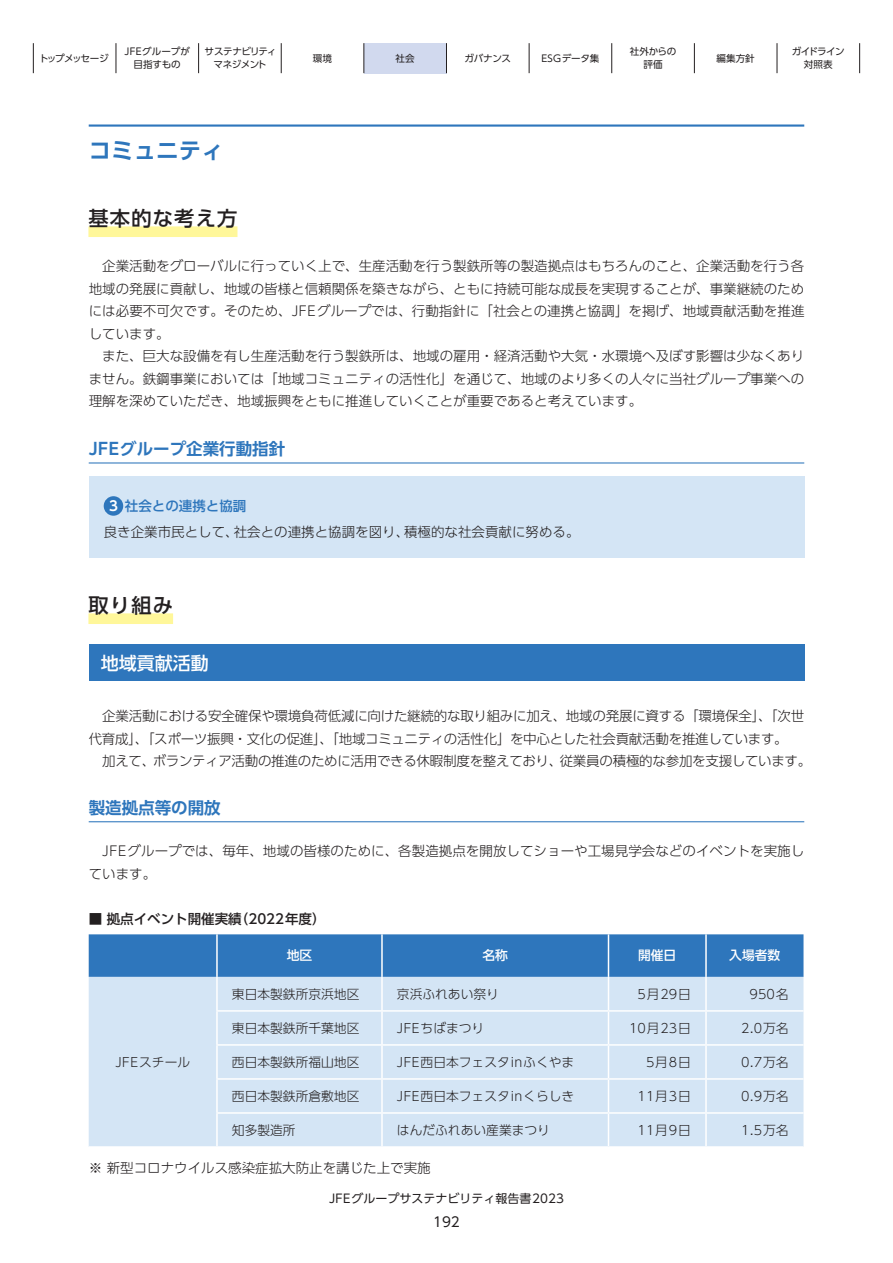
<style>
.page{position:relative;width:893px;height:1263px;background:#fff}
.page>*{position:absolute;margin:0;border:0;box-sizing:border-box;transform-origin:0 0}
.t1{font:700 22.5px "UD Shin Go Pro De";color:#2e76bc}
.t2{font:500 20.25px "UD Shin Go Pro";letter-spacing:.06em;color:#231f20}
.t3{font:500 18px "UD Shin Go Pro";color:#fff}
.t4{font:700 16.5px "UD Shin Go Pro De";color:#2e76bc}
.t5{font:300 13.5px/22.5px "UD Shin Go Pro";color:#231f20}
.t6{font:300 13.5px/22.5px "UD Shin Go Pro";letter-spacing:-.02em;color:#231f20}
.t7{font:500 13.5px "UD Shin Go Pro";color:#231f20}
.t8{font:13.5px "UD Shin Go Pro";color:#231f20}
.t9{font:300 12.75px "UD Shin Go Pro";color:#231f20}
.t10{font:500 12.75px "UD Shin Go Pro";color:#fff}
.t11{font:12px "UD Shin Go Pro";color:#231f20}
.t12{font:9.6px/12.8px "UD Shin Go Pro";letter-spacing:-.06em;color:#231f20;text-align:center}
.t13{font:9.6px/12.8px "UD Shin Go Pro";letter-spacing:-.025em;color:#231f20;text-align:center}
.t14{font:9.6px/12.8px "UD Shin Go Pro";color:#231f20;text-align:center}
.t15{font:9.6px "UD Shin Go Pro";letter-spacing:-.115em;color:#231f20}
.t16{font:9.6px "UD Shin Go Pro";letter-spacing:.015em;color:#231f20}
.s1{font-family:"UD Shin Go Pro De";font-weight:700;color:#fff}
.s2{font-weight:500;color:#2e76bc}
</style>
<div class="page">
<div style="left:364px;top:43px;width:83px;height:30px;background:#d1d9ee"></div>
<hr style="left:33px;top:43px;width:1px;height:30px;background:#231f20">
<hr style="left:116px;top:43px;width:1px;height:30px;background:#231f20">
<hr style="left:198px;top:43px;width:1px;height:30px;background:#231f20">
<hr style="left:281px;top:43px;width:1px;height:30px;background:#231f20">
<hr style="left:364px;top:43px;width:1px;height:30px;background:#231f20">
<hr style="left:446px;top:43px;width:1px;height:30px;background:#231f20">
<hr style="left:529px;top:43px;width:1px;height:30px;background:#231f20">
<hr style="left:611px;top:43px;width:1px;height:30px;background:#231f20">
<hr style="left:694px;top:43px;width:1px;height:30px;background:#231f20">
<hr style="left:777px;top:43px;width:1px;height:30px;background:#231f20">
<hr style="left:859px;top:43px;width:1px;height:30px;background:#231f20">
<hr style="left:89px;top:124px;width:715px;height:3px;background:#2e76bc">
<hr style="left:89px;top:821px;width:715px;height:1px;background:#2e76bc">
<hr style="left:89px;top:462px;width:715px;height:1px;background:#2e76bc">
<div style="left:89px;top:645px;width:715px;height:36px;background:#2e76bc"></div>
<div style="left:89px;top:477px;width:715px;height:81px;background:#d4e5f5"></div>
<div style="left:104px;top:496px;width:19px;height:20px;background:#2e76bc;border-radius:50%"></div>
<div style="left:88px;top:226px;width:149px;height:11px;background:#fff79a"></div>
<div style="left:88px;top:613px;width:85px;height:11px;background:#fff79a"></div>
<div style="left:89px;top:934px;width:714px;height:43px;background:#2e76bc"></div>
<div style="left:89px;top:977px;width:714px;height:169px;background:#d4e5f5"></div>
<hr style="left:216px;top:934px;width:2px;height:43px;background:#fff">
<hr style="left:381px;top:934px;width:2px;height:43px;background:#fff">
<hr style="left:608px;top:934px;width:1px;height:43px;background:#fff">
<hr style="left:216px;top:977px;width:2px;height:33px;background:#fff">
<hr style="left:381px;top:977px;width:2px;height:33px;background:#fff">
<hr style="left:608px;top:977px;width:1px;height:33px;background:#fff">
<hr style="left:216px;top:1012px;width:2px;height:32px;background:#fff">
<hr style="left:381px;top:1012px;width:2px;height:32px;background:#fff">
<hr style="left:608px;top:1012px;width:1px;height:32px;background:#fff">
<hr style="left:216px;top:1044px;width:166px;height:2px;background:#fff">
<hr style="left:216px;top:1046px;width:2px;height:32px;background:#fff">
<hr style="left:382px;top:1044px;width:226px;height:2px;background:#fff">
<hr style="left:381px;top:1046px;width:2px;height:32px;background:#fff">
<hr style="left:608px;top:1044px;width:98px;height:2px;background:#fff">
<hr style="left:608px;top:1046px;width:1px;height:32px;background:#fff">
<hr style="left:706px;top:1044px;width:97px;height:2px;background:#fff">
<hr style="left:216px;top:1078px;width:166px;height:2px;background:#fff">
<hr style="left:216px;top:1080px;width:2px;height:32px;background:#fff">
<hr style="left:382px;top:1078px;width:226px;height:2px;background:#fff">
<hr style="left:381px;top:1080px;width:2px;height:32px;background:#fff">
<hr style="left:608px;top:1078px;width:98px;height:2px;background:#fff">
<hr style="left:608px;top:1080px;width:1px;height:32px;background:#fff">
<hr style="left:706px;top:1078px;width:97px;height:2px;background:#fff">
<hr style="left:216px;top:1112px;width:166px;height:2px;background:#fff">
<hr style="left:216px;top:1114px;width:2px;height:32px;background:#fff">
<hr style="left:382px;top:1112px;width:226px;height:2px;background:#fff">
<hr style="left:381px;top:1114px;width:2px;height:32px;background:#fff">
<hr style="left:608px;top:1112px;width:98px;height:2px;background:#fff">
<hr style="left:608px;top:1114px;width:1px;height:32px;background:#fff">
<hr style="left:706px;top:1112px;width:97px;height:2px;background:#fff">
<hr style="left:216px;top:1010px;width:166px;height:2px;background:#fff">
<hr style="left:382px;top:1010px;width:226px;height:2px;background:#fff">
<hr style="left:608px;top:1010px;width:98px;height:2px;background:#fff">
<hr style="left:706px;top:1010px;width:97px;height:2px;background:#fff">
<hr style="left:705px;top:934px;width:2px;height:43px;background:#fff">
<hr style="left:705px;top:977px;width:2px;height:33px;background:#fff">
<hr style="left:705px;top:1012px;width:2px;height:32px;background:#fff">
<hr style="left:705px;top:1046px;width:2px;height:32px;background:#fff">
<hr style="left:705px;top:1080px;width:2px;height:32px;background:#fff">
<hr style="left:705px;top:1114px;width:2px;height:32px;background:#fff">
<p class="t15" style="left:39px;top:50px;width:71px">トップメッセージ</p>
<p class="t14" style="left:125px;top:45px;width:67px">JFEグループが目指すもの</p>
<p class="t12" style="left:205px;top:45px;width:73px">サステナビリティマネジメント</p>
<p class="t13" style="left:313px;top:51px;width:21px">環境</p>
<p class="t13" style="left:396px;top:51px;width:21px">社会</p>
<p class="t13" style="left:464px;top:51px;width:48px">ガバナンス</p>
<p class="t16" style="left:541px;top:50px;width:60px">ESGデータ集</p>
<p class="t13" style="left:630px;top:45px;width:48px">社外からの評価</p>
<p class="t13" style="left:716px;top:51px;width:40px">編集方針</p>
<p class="t12" style="left:792px;top:45px;width:55px">ガイドライン対照表</p>
<h1 class="t1" style="left:89px;top:132px;width:137px">コミュニティ</h1>
<h2 class="t2" style="left:88px;top:202px;width:151px">基本的な考え方</h2>
<p class="t5" style="left:89px;top:255px;width:717px;text-align:justify;text-indent:14px">企業活動をグローバルに行っていく上で、生産活動を行う製鉄所等の製造拠点はもちろんのこと、企業活動を行う各地域の発展に貢献し、地域の皆様と信頼関係を築きながら、ともに持続可能な成長を実現することが、事業継続のためには必要不可欠です。そのため、JFEグループでは、行動指針に「社会との連携と協調」を掲げ、地域貢献活動を推進しています。</p>
<p class="t5" style="left:89px;top:345px;width:717px;text-align:justify;text-indent:14px">また、巨大な設備を有し生産活動を行う製鉄所は、地域の雇用・経済活動や大気・水環境へ及ぼす影響は少なくありません。鉄鋼事業においては「地域コミュニティの活性化」を通じて、地域のより多くの人々に当社グループ事業への理解を深めていただき、地域振興をともに推進していくことが重要であると考えています。</p>
<p class="t4" style="left:89px;top:435px;width:198px">JFEグループ企業行動指針</p>
<p class="t5" style="left:104px;top:492px;width:477px;line-height:26.1px;text-indent:5px"><span class="s1">3</span> <span class="s2">社会との連携と協調<br></span>良き企業市民として、社会との連携と協調を図り、積極的な社会貢献に努める。</p>
<h2 class="t2" style="left:88px;top:589px;width:86px">取り組み</h2>
<h3 class="t3" style="left:101px;top:648px;width:110px">地域貢献活動</h3>
<p class="t6" style="left:89px;top:705px;width:717px;text-indent:14px">企業活動における安全確保や環境負荷低減に向けた継続的な取り組みに加え、地域の発展に資する「環境保全」、「次世代育成」、「スポーツ振興・文化の促進」、「地域コミュニティの活性化」を中心とした社会貢献活動を推進しています。</p>
<p class="t6" style="left:102px;top:750px;width:710px">加えて、ボランティア活動の推進のために活用できる休暇制度を整えており、従業員の積極的な参加を支援しています。</p>
<p class="t4" style="left:89px;top:794px;width:134px">製造拠点等の開放</p>
<p class="t5" style="left:89px;top:839px;width:717px;text-indent:14px">JFEグループでは、毎年、地域の皆様のために、各製造拠点を開放してショーや工場見学会などのイベントを実施しています。</p>
<p class="t7" style="left:89px;top:908px;width:238px">■ 拠点イベント開催実績（2022年度）</p>
<p class="t10" style="left:287px;top:945px;width:27px">地区</p>
<p class="t10" style="left:482px;top:945px;width:27px">名称</p>
<p class="t10" style="left:638px;top:945px;width:40px">開催日</p>
<p class="t10" style="left:729px;top:945px;width:52px">入場者数</p>
<p class="t9" style="left:232px;top:983px;width:129px">東日本製鉄所京浜地区</p>
<p class="t9" style="left:397px;top:983px;width:103px">京浜ふれあい祭り</p>
<p class="t9" style="left:638px;top:983px;width:55px">5月29日</p>
<p class="t9" style="left:750px;top:983px;width:40px">950名</p>
<p class="t9" style="left:232px;top:1017px;width:129px">東日本製鉄所千葉地区</p>
<p class="t9" style="left:397px;top:1017px;width:89px">JFEちばまつり</p>
<p class="t9" style="left:629px;top:1017px;width:63px">10月23日</p>
<p class="t9" style="left:741px;top:1017px;width:49px">2.0万名</p>
<p class="t9" style="left:232px;top:1051px;width:129px">西日本製鉄所福山地区</p>
<p class="t9" style="left:397px;top:1051px;width:179px">JFE西日本フェスタinふくやま</p>
<p class="t9" style="left:646px;top:1051px;width:47px">5月8日</p>
<p class="t9" style="left:741px;top:1051px;width:49px">0.7万名</p>
<p class="t9" style="left:232px;top:1086px;width:129px">西日本製鉄所倉敷地区</p>
<p class="t9" style="left:397px;top:1086px;width:179px">JFE西日本フェスタinくらしき</p>
<p class="t9" style="left:638px;top:1086px;width:55px">11月3日</p>
<p class="t9" style="left:741px;top:1086px;width:49px">0.9万名</p>
<p class="t9" style="left:232px;top:1120px;width:65px">知多製造所</p>
<p class="t9" style="left:397px;top:1120px;width:154px">はんだふれあい産業まつり</p>
<p class="t9" style="left:638px;top:1120px;width:55px">11月9日</p>
<p class="t9" style="left:741px;top:1120px;width:49px">1.5万名</p>
<p class="t5" style="left:89px;top:1156px;width:343px">※ 新型コロナウイルス感染症拡大防止を講じた上で実施</p>
<p class="t9" style="left:116px;top:1051px;width:76px">JFEスチール</p>
<p class="t11" style="left:329px;top:1188px;width:236px">JFEグループサステナビリティ報告書2023</p>
<p class="t8" style="left:433px;top:1211px;width:28px">192</p>
</div>
